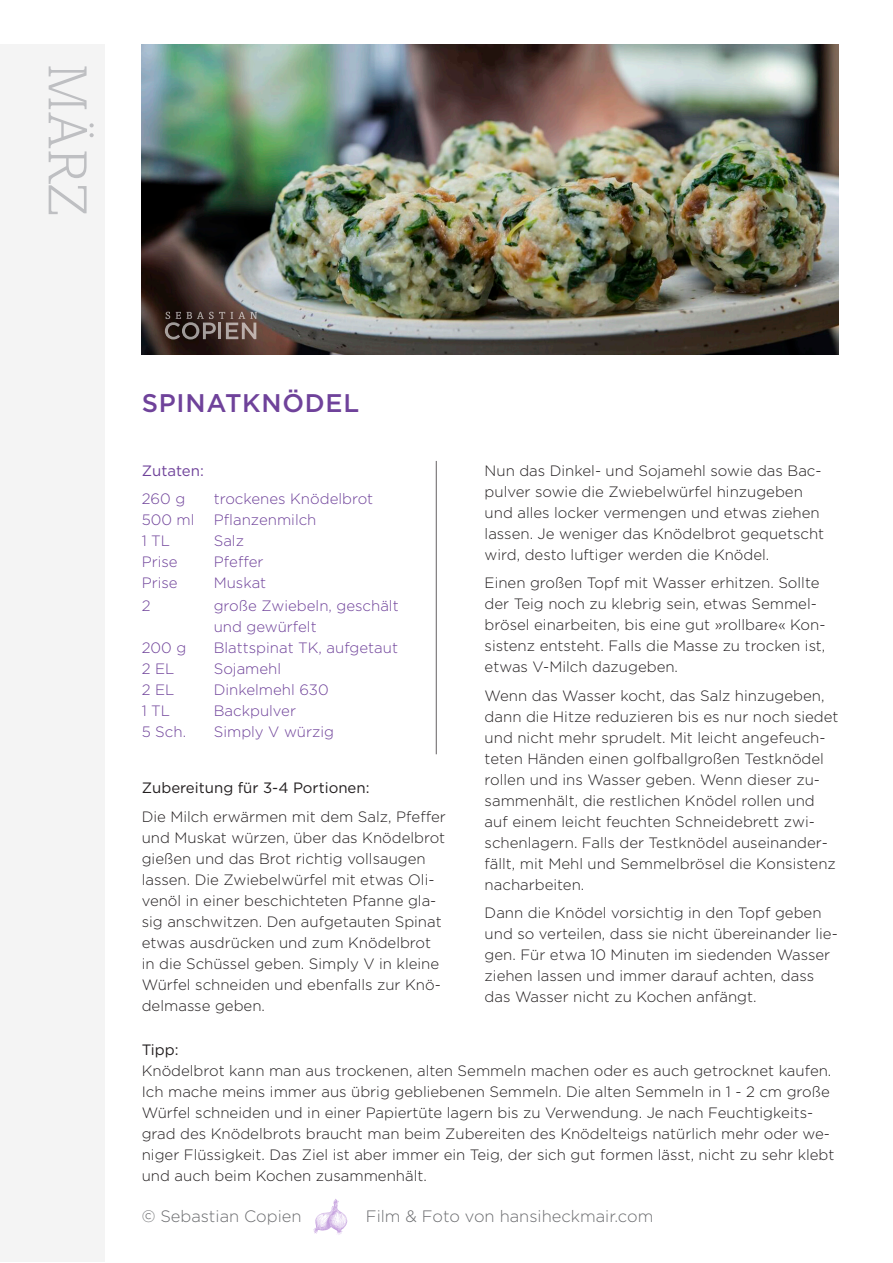
<style>
.page{position:relative;width:893px;height:1263px;background:#fff}
.page>*{position:absolute;margin:0;border:0;box-sizing:border-box;transform-origin:0 0}
.t1{font:300 55.5px "Amasis MT Std";color:#bebfc2}
.t2{font:500 25.5px "Gotham";letter-spacing:.03em;color:#6f429a}
.t3{font:300 16.5px "Gotham";color:#6c6d70}
.t4{font:300 15px/21px "Gotham";color:#231f20}
.t5{font:300 15px "Gotham";color:#6f429a}
.zwischenüberschrift{font:15px "Gotham";color:#231f20}
.t6{font:15px "Gotham";color:#6f429a}
</style>
<div class="page">
<img style="left:142px;top:45px;width:697px;height:309px">
<div style="left:1px;top:45px;width:104px;height:1217px;background:#f4f4f4"></div>
<hr style="left:436px;top:461px;width:1px;height:293px;background:#231f20">
<svg style="left:313px;top:1199px;width:34px;height:36px"></svg>
<svg style="left:165px;top:312px;width:92px;height:27px;background:#5d4d48"></svg>
<p class="t1" style="left:99px;top:64px;width:154px;rotate:90deg">MÄRZ</p>
<p class="t2" style="left:142px;top:386px;width:219px">SPINATKNÖDEL</p>
<p class="t4" style="left:485px;top:459px;width:341px">Nun das Dinkel- und Sojamehl sowie das Bac&shy;pulver sowie die Zwiebelwürfel hinzugeben und alles locker vermengen und etwas ziehen lassen. Je weniger das Knödelbrot gequetscht wird, desto luftiger werden die Knödel.</p>
<p class="t4" style="left:485px;top:572px;width:342px">Einen großen Topf mit Wasser erhitzen. Sollte der Teig noch zu klebrig sein, etwas Semmel&shy;brösel einarbeiten, bis eine gut »rollbare« Kon&shy;sistenz entsteht. Falls die Masse zu trocken ist, etwas V-Milch dazugeben.</p>
<p class="t4" style="left:485px;top:684px;width:355px">Wenn das Wasser kocht, das Salz hinzugeben, dann die Hitze reduzieren bis es nur noch siedet und nicht mehr sprudelt. Mit leicht angefeuch&shy;teten Händen einen golfballgroßen Testknödel rollen und ins Wasser geben. Wenn dieser zu&shy;sammenhält, die restlichen Knödel rollen und auf einem leicht feuchten Schneidebrett zwi&shy;schenlagern. Falls der Testknödel auseinander&shy;fällt, mit Mehl und Semmelbrösel die Konsistenz nacharbeiten.</p>
<p class="t4" style="left:485px;top:902px;width:355px">Dann die Knödel vorsichtig in den Topf geben und so verteilen, dass sie nicht übereinander lie&shy;gen. Für etwa 10 Minuten im siedenden Wasser ziehen lassen und immer darauf achten, dass das Wasser nicht zu Kochen anfängt.</p>
<p class="t6" style="left:142px;top:461px;width:64px">Zutaten:</p>
<p class="t5" style="left:142px;top:489px;width:45px">260 g</p>
<p class="t5" style="left:214px;top:489px;width:161px">trockenes Knödelbrot</p>
<p class="t5" style="left:142px;top:510px;width:54px">500 ml</p>
<p class="t5" style="left:214px;top:510px;width:104px">Pflanzenmilch</p>
<p class="t5" style="left:142px;top:531px;width:30px">1 TL</p>
<p class="t5" style="left:214px;top:531px;width:32px">Salz</p>
<p class="t5" style="left:142px;top:552px;width:37px">Prise</p>
<p class="t5" style="left:214px;top:552px;width:51px">Pfeffer</p>
<p class="t5" style="left:142px;top:573px;width:37px">Prise</p>
<p class="t5" style="left:214px;top:573px;width:54px">Muskat</p>
<p class="t5" style="left:142px;top:596px;width:10px">2</p>
<p class="t5" style="left:214px;top:596px;width:186px">große Zwiebeln, geschält</p>
<p class="t5" style="left:214px;top:617px;width:104px">und gewürfelt</p>
<p class="t5" style="left:142px;top:638px;width:46px">200 g</p>
<p class="t5" style="left:214px;top:638px;width:186px">Blattspinat TK, aufgetaut</p>
<p class="t5" style="left:142px;top:659px;width:34px">2 EL</p>
<p class="t5" style="left:214px;top:659px;width:69px">Sojamehl</p>
<p class="t5" style="left:142px;top:680px;width:34px">2 EL</p>
<p class="t5" style="left:214px;top:680px;width:116px">Dinkelmehl 630</p>
<p class="t5" style="left:142px;top:701px;width:30px">1 TL</p>
<p class="t5" style="left:214px;top:701px;width:84px">Backpulver</p>
<p class="t5" style="left:142px;top:722px;width:46px">5 Sch.</p>
<p class="t5" style="left:214px;top:722px;width:122px">Simply V würzig</p>
<p class="zwischenüberschrift" style="left:142px;top:778px;width:229px">Zubereitung für 3-4 Portionen:</p>
<p class="t4" style="left:142px;top:805px;width:306px">Die Milch erwärmen mit dem Salz, Pfeffer und Muskat würzen, über das Knödelbrot gießen und das Brot richtig vollsaugen lassen. Die Zwiebelwürfel mit etwas Oli&shy;venöl in einer beschichteten Pfanne gla&shy;sig anschwitzen. Den aufgetauten Spinat etwas ausdrücken und zum Knödelbrot in die Schüssel geben. Simply V in kleine Würfel schneiden und ebenfalls zur Knö&shy;delmasse geben.</p>
<p class="zwischenüberschrift" style="left:142px;top:1040px;width:38px">Tipp:</p>
<p class="t4" style="left:142px;top:1060px;width:694px">Knödelbrot kann man aus trockenen, alten Semmeln machen oder es auch getrocknet kaufen.<br>Ich mache meins immer aus übrig gebliebenen Semmeln. Die alten Semmeln in 1 - 2 cm große Würfel schneiden und in einer Papiertüte lagern bis zu Verwendung. Je nach Feuchtigkeits&shy;grad des Knödelbrots braucht man beim Zubereiten des Knödelteigs natürlich mehr oder we&shy;niger Flüssigkeit. Das Ziel ist aber immer ein Teig, der sich gut formen lässt, nicht zu sehr klebt und auch beim Kochen zusammenhält.</p>
<p class="t3" style="left:142px;top:1206px;width:161px">© Sebastian Copien</p>
<p class="t3" style="left:366px;top:1206px;width:289px">Film &amp; Foto von hansiheckmair.com</p>
</div>
